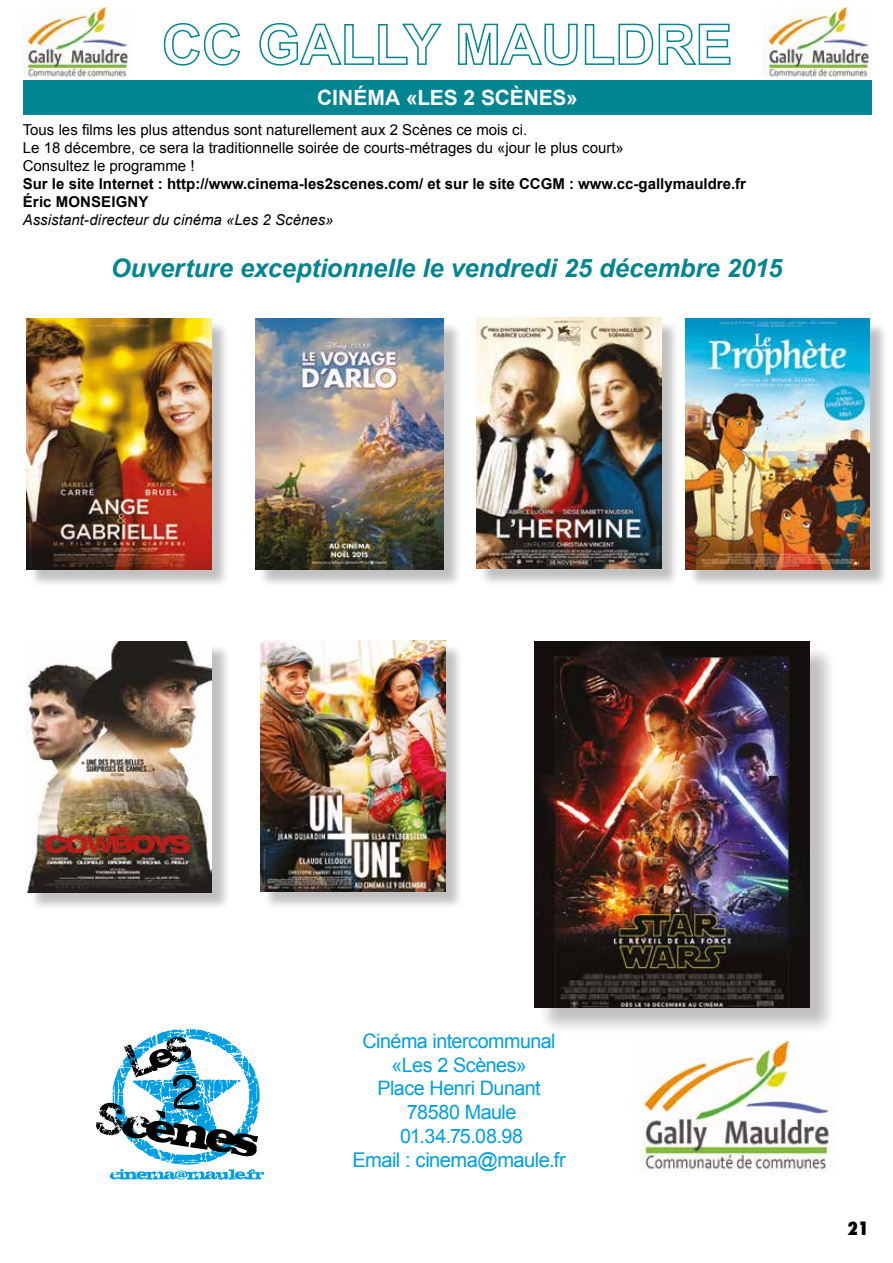
<style>
.page{position:relative;width:893px;height:1263px;background:#fff}
.page>*{position:absolute;margin:0;border:0;box-sizing:border-box;transform-origin:0 0}
.t1{font:italic 700 25.5px "Arial";color:#008591}
.t2{font:700 21px "Arial";letter-spacing:-.005em;color:#fff}
.t3{font:20.25px "Arial";letter-spacing:-.025em;color:#009fe3}
.t4{font:19.95px/23.7px "Arial";letter-spacing:-.025em;color:#009fe3;text-align:center}
.t5{font:800 condensed 18px "Futura";color:#000}
.t6{font:15px/18px "Arial";color:#000}
.t7{font:700 15px/18px "Arial";color:#000}
.t8{font:italic 15px "Arial";color:#000}
</style>
<div class="page">
<div style="left:23px;top:81px;width:849px;height:34px;background:#008591"></div>
<svg style="left:96px;top:1029px;width:168px;height:151px"></svg>
<svg style="left:163px;top:23px;width:77px;height:43px"></svg>
<svg style="left:259px;top:23px;width:183px;height:43px"></svg>
<svg style="left:458px;top:23px;width:120px;height:43px"></svg>
<svg style="left:584px;top:23px;width:147px;height:42px"></svg>
<img style="left:23px;top:7px;width:107px;height:70px">
<img style="left:764px;top:7px;width:107px;height:70px">
<div style="left:29px;top:321px;width:201px;height:267px;background:#000;opacity:.25"></div>
<img style="left:27px;top:318px;width:184px;height:251px">
<div style="left:258px;top:321px;width:204px;height:267px;background:#000;opacity:.25"></div>
<img style="left:255px;top:319px;width:188px;height:251px">
<div style="left:478px;top:320px;width:202px;height:267px;background:#000;opacity:.25"></div>
<img style="left:476px;top:318px;width:185px;height:250px">
<div style="left:687px;top:321px;width:202px;height:267px;background:#000;opacity:.25"></div>
<img style="left:685px;top:319px;width:185px;height:251px">
<div style="left:29px;top:644px;width:202px;height:267px;background:#000;opacity:.25"></div>
<img style="left:27px;top:641px;width:185px;height:251px">
<div style="left:263px;top:643px;width:201px;height:267px;background:#000;opacity:.25"></div>
<img style="left:261px;top:641px;width:184px;height:250px">
<div style="left:538px;top:644px;width:299px;height:391px;background:#000;opacity:.25"></div>
<img style="left:535px;top:641px;width:274px;height:366px">
<img style="left:634px;top:1042px;width:202px;height:130px">
<h2 class="t2" style="left:317px;top:84px;width:262px">CINÉMA «LES 2 SCÈNES»</h2>
<p class="t6" style="left:23px;top:121px;width:603px">Tous les films les plus attendus sont naturellement aux 2 Scènes ce mois ci.<br>Le 18 décembre, ce sera la traditionnelle soirée de courts-métrages du «jour le plus court»<br>Consultez le programme !</p>
<p class="t7" style="left:23px;top:176px;width:725px">Sur le site Internet : http://www.cinema-les2scenes.com/ et sur le site CCGM : www.cc-gallymauldre.fr<br>Éric MONSEIGNY</p>
<p class="t8" style="left:23px;top:210px;width:312px">Assistant-directeur du cinéma «Les 2 Scènes»</p>
<h1 class="t1" style="left:111px;top:251px;width:673px">Ouverture exceptionnelle le vendredi 25 décembre 2015</h1>
<h3 class="t4" style="left:363px;top:1029px;width:194px">Cinéma intercommunal «Les 2 Scènes»<br>Place Henri Dunant<br>78580 Maule<br>01.34.75.08.98</h3>
<h3 class="t3" style="left:353px;top:1146px;width:215px">Email : cinema@maule.fr</h3>
<p class="t5" style="left:847px;top:1216px;width:23px">21</p>
</div>
